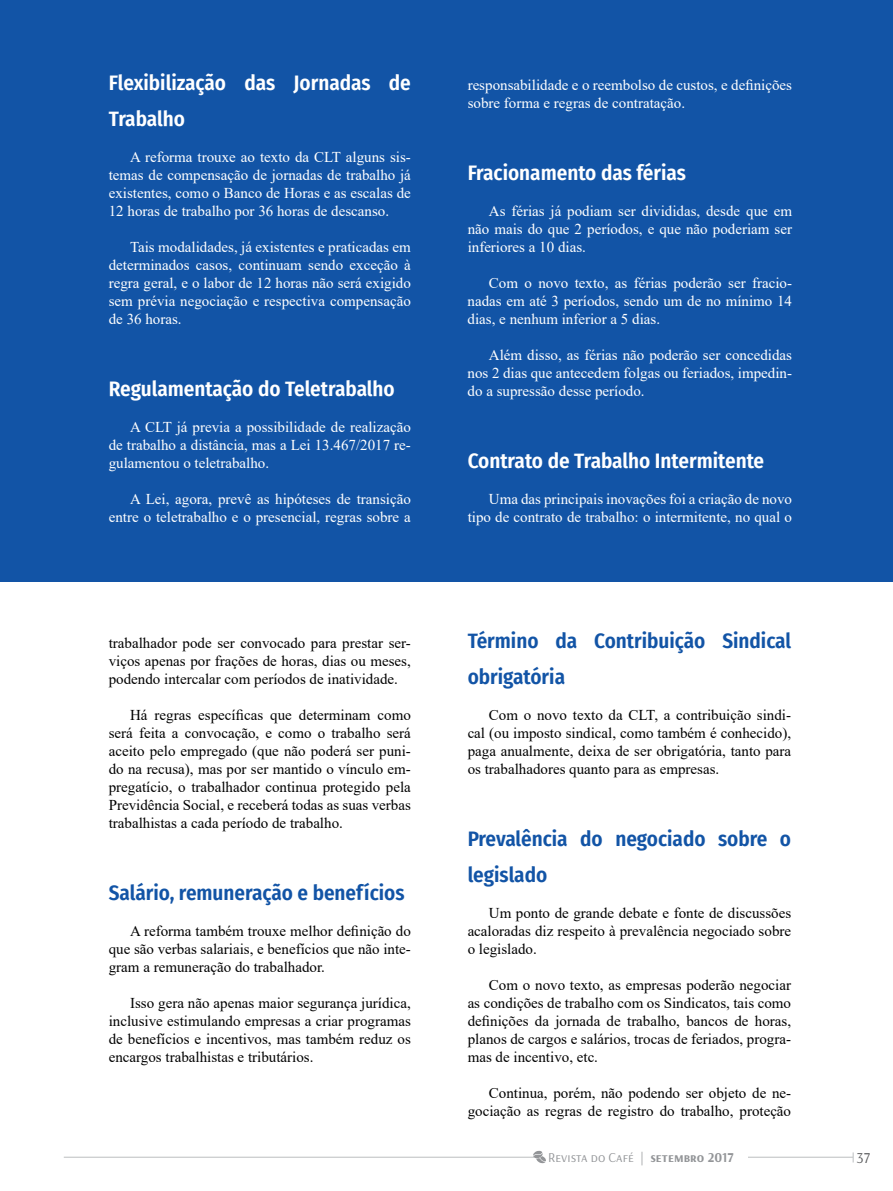
<style>
.page{position:relative;width:893px;height:1191px;background:#fff}
.page>*{position:absolute;margin:0;border:0;box-sizing:border-box;transform-origin:0 0}
.t1{font:600 21px/36px "Fira Sans Condensed";color:#fff}
.t2{font:600 21px/36px "Fira Sans Condensed";color:#1254a6}
.t3{font:15px/18px "Times New Roman";color:#000;text-align:justify}
.t4{font:15px/18px "Times New Roman";color:#fff;text-align:justify}
.t5{font:15px "Arsenal";color:#58595b}
.t6{font:13.5px "Arsenal";color:#939598}
.s1{font-weight:700}
</style>
<div class="page">
<hr style="left:64px;top:1157px;width:789px;height:1px;background:#bcbec0">
<div style="left:534px;top:1148px;width:213px;height:18px;background:#fff"></div>
<svg style="left:533px;top:1150px;width:13px;height:13px"></svg>
<div style="left:0;top:0;width:893px;height:582px;background:#1254a6"></div>
<h1 class="t1" style="left:109px;top:63px;width:304px">Flexibilização das Jornadas de<br>Trabalho</h1>
<p class="t4" style="left:109px;top:148px;width:304px;text-indent:21px">A reforma trouxe ao texto da CLT alguns sis&shy;temas de compensação de jornadas de trabalho já existentes, como o Banco de Horas e as escalas de 12 horas de trabalho por 36 horas de descanso.</p>
<p class="t4" style="left:109px;top:238px;width:304px;text-indent:21px">Tais modalidades, já existentes e praticadas em determinados casos, continuam sendo exceção à regra geral, e o labor de 12 horas não será exigido sem prévia negociação e respectiva compensação de 36 horas.</p>
<h1 class="t1" style="left:109px;top:369px;width:288px">Regulamentação do Teletrabalho</h1>
<p class="t4" style="left:109px;top:418px;width:304px;text-indent:21px">A CLT já previa a possibilidade de realização de trabalho a distância, mas a Lei 13.467/2017 re&shy;gulamentou o teletrabalho.</p>
<p class="t4" style="left:109px;top:490px;width:304px;text-align:right">A Lei, agora, prevê as hipóteses de transição entre o teletrabalho e o presencial, regras sobre a</p>
<p class="t3" style="left:109px;top:634px;width:304px">trabalhador pode ser convocado para prestar ser&shy;viços apenas por frações de horas, dias ou meses, podendo intercalar com períodos de inatividade.</p>
<p class="t3" style="left:109px;top:706px;width:304px;text-indent:21px">Há regras específicas que determinam como será feita a convocação, e como o trabalho será aceito pelo empregado (que não poderá ser puni&shy;do na recusa), mas por ser mantido o vínculo em&shy;pregatício, o trabalhador continua protegido pela Previdência Social, e receberá todas as suas verbas trabalhistas a cada período de trabalho.</p>
<h1 class="t2" style="left:109px;top:873px;width:297px">Salário, remuneração e benefícios</h1>
<p class="t3" style="left:109px;top:922px;width:304px;text-indent:21px">A reforma também trouxe melhor definição do que são verbas salariais, e benefícios que não inte&shy;gram a remuneração do trabalhador.</p>
<p class="t3" style="left:109px;top:994px;width:304px;text-indent:21px">Isso gera não apenas maior segurança jurídica, inclusive estimulando empresas a criar programas de benefícios e incentivos, mas também reduz os encargos trabalhistas e tributários.</p>
<p class="t4" style="left:468px;top:76px;width:326px">responsabilidade e o reembolso de custos, e definições sobre forma e regras de contratação.</p>
<h1 class="t1" style="left:468px;top:153px;width:220px">Fracionamento das férias</h1>
<p class="t4" style="left:468px;top:202px;width:326px;text-indent:21px">As férias já podiam ser divididas, desde que em não mais do que 2 períodos, e que não poderiam ser inferiores a 10 dias.</p>
<p class="t4" style="left:468px;top:274px;width:326px;text-indent:21px">Com o novo texto, as férias poderão ser fracio&shy;nadas em até 3 períodos, sendo um de no mínimo 14 dias, e nenhum inferior a 5 dias.</p>
<p class="t4" style="left:468px;top:346px;width:326px;text-indent:21px">Além disso, as férias não poderão ser concedidas nos 2 dias que antecedem folgas ou feriados, impedin&shy;do a supressão desse período.</p>
<h1 class="t1" style="left:468px;top:441px;width:298px">Contrato de Trabalho Intermitente</h1>
<p class="t4" style="left:468px;top:490px;width:326px;text-align:right">Uma das principais inovações foi a criação de novo tipo de contrato de trabalho: o intermitente, no qual o</p>
<h1 class="t2" style="left:468px;top:621px;width:325px">Término da Contribuição Sindical obrigatória</h1>
<p class="t3" style="left:468px;top:706px;width:325px;text-indent:21px">Com o novo texto da CLT, a contribuição sindi&shy;cal (ou imposto sindical, como também é conhecido), paga anualmente, deixa de ser obrigatória, tanto para os trabalhadores quanto para as empresas.</p>
<h1 class="t2" style="left:468px;top:819px;width:325px">Prevalência do negociado sobre o legislado</h1>
<p class="t3" style="left:468px;top:904px;width:325px;text-indent:21px">Um ponto de grande debate e fonte de discussões acaloradas diz respeito à prevalência negociado sobre o legislado.</p>
<p class="t3" style="left:468px;top:976px;width:325px;text-indent:21px">Com o novo texto, as empresas poderão negociar as condições de trabalho com os Sindicatos, tais como definições da jornada de trabalho, bancos de horas, planos de cargos e salários, trocas de feriados, progra&shy;mas de incentivo, etc.</p>
<p class="t3" style="left:468px;top:1084px;width:325px;text-align:right">Continua, porém, não podendo ser objeto de ne&shy;gociação as regras de registro do trabalho, proteção</p>
<p class="t6" style="left:548px;top:1147px;width:187px">Revista do Café | <span class="s1">setembro 2017</span></p>
<p class="t5" style="left:856px;top:1147px;width:15px">37</p>
</div>
